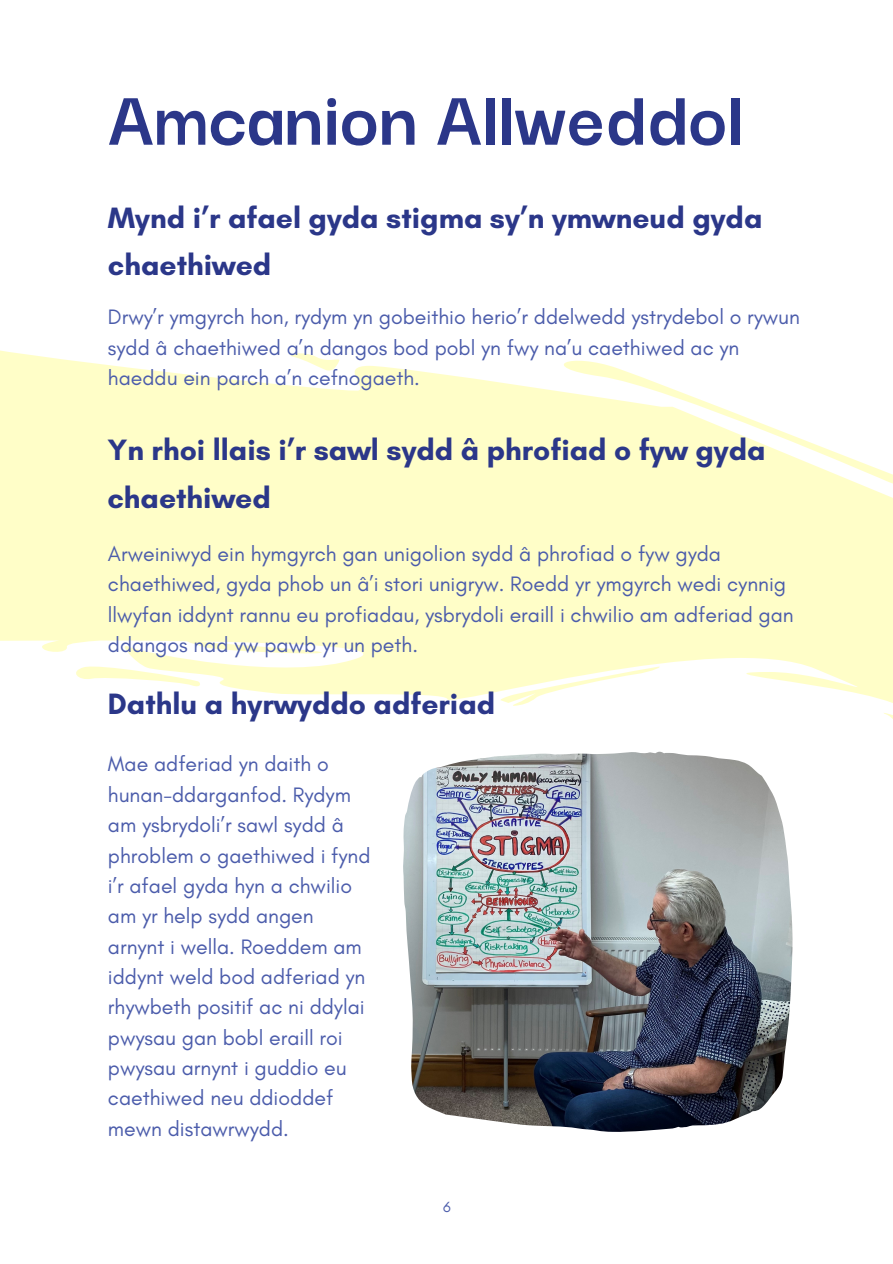
<style>
.page{position:relative;width:893px;height:1264px;background:#fff}
.page>*{position:absolute;margin:0;border:0;box-sizing:border-box;transform-origin:0 0}
.t1{font:700 82.5px "Darker Grotesque";color:#2b3789}
.t2{font:700 30px/47.2px "Glacial Indifference";color:#2b3789}
.t3{font:21.3px/30.3px "Glacial Indifference";color:#4b5cab}
.t4{font:15px "Glacial Indifference";color:#4b5cab}
</style>
<div class="page">
<svg style="left:0;top:350px;width:892px;height:353px;background:#fffecf"></svg>
<svg style="left:534px;top:351px;width:358px;height:140px"></svg>
<svg style="left:884px;top:713px;width:8px;height:5px"></svg>
<svg style="left:282px;top:350px;width:59px;height:23px"></svg>
<svg style="left:69px;top:663px;width:133px;height:26px"></svg>
<svg style="left:496px;top:665px;width:168px;height:41px"></svg>
<img style="left:403px;top:751px;width:389px;height:380px">
<h1 class="t1" style="left:107px;top:57px;width:637px">Amcanion Allweddol</h1>
<h2 class="t2" style="left:108px;top:194px;width:656px">Mynd i’r afael gyda stigma sy’n ymwneud gyda chaethiwed</h2>
<p class="t3" style="left:108px;top:302px;width:693px">Drwy’r ymgyrch hon, rydym yn gobeithio herio’r ddelwedd ystrydebol o rywun sydd â chaethiwed a’n dangos bod pobl yn fwy na’u caethiwed ac yn haeddu ein parch a’n cefnogaeth.</p>
<h2 class="t2" style="left:107px;top:426px;width:659px">Yn rhoi llais i’r sawl sydd â phrofiad o fyw gyda chaethiwed</h2>
<p class="t3" style="left:108px;top:538px;width:687px">Arweiniwyd ein hymgyrch gan unigolion sydd â phrofiad o fyw gyda chaethiwed, gyda phob un â’i stori unigryw. Roedd yr ymgyrch wedi cynnig llwyfan iddynt rannu eu profiadau, ysbrydoli eraill i chwilio am adferiad gan ddangos nad yw pawb yr un peth.</p>
<h2 class="t2" style="left:108px;top:680px;width:389px">Dathlu a hyrwyddo adferiad</h2>
<p class="t3" style="left:108px;top:748px;width:264px">Mae adferiad yn daith o hunan-ddarganfod. Rydym am ysbrydoli’r sawl sydd â phroblem o gaethiwed i fynd i’r afael gyda hyn a chwilio am yr help sydd angen arnynt i wella. Roeddem am iddynt weld bod adferiad yn rhywbeth positif ac ni ddylai pwysau gan bobl eraill roi pwysau arnynt i guddio eu caethiwed neu ddioddef mewn distawrwydd.</p>
<p class="t4" style="left:443px;top:1198px;width:9px">6</p>
</div>
